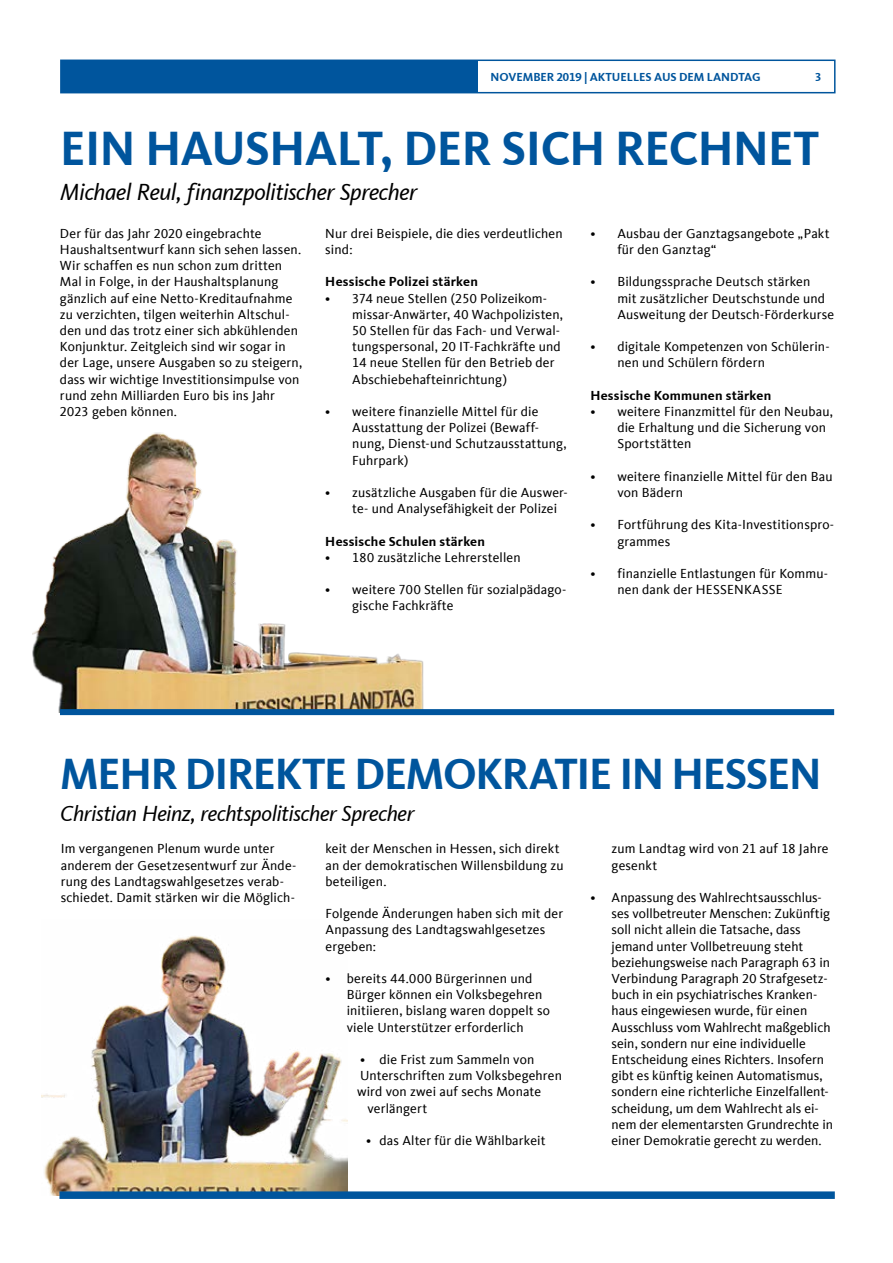
<style>
.page{position:relative;width:893px;height:1263px;background:#fff}
.page>*{position:absolute;margin:0;border:0;box-sizing:border-box;transform-origin:0 0}
.t1{font:700 49.5px "CDU Kievit Tab";letter-spacing:-.01em;color:#00559d}
.t2{font:700 45px "CDU Kievit Tab";letter-spacing:-.03em;color:#00559d}
.t3{font:italic 24px "CDU Kievit Tab";letter-spacing:-.02em;color:#000}
.t4{font:italic 22.5px "CDU Kievit Tab";letter-spacing:-.02em;color:#000}
.t5{font:13.5px/16.2px "CDU Kievit Tab";letter-spacing:.01em;color:#000}
.t6{font:700 13.5px "CDU Kievit Tab";letter-spacing:.015em;color:#000}
.t7{font:700 12px "CDU Kievit Tab";color:#00559d}
</style>
<div class="page">
<div style="left:60px;top:60px;width:775px;height:33px;border:2px solid #00559d"></div>
<div style="left:61px;top:60px;width:417px;height:32px;background:#00559d"></div>
<img style="left:33px;top:432px;width:391px;height:280px">
<div style="left:60px;top:709px;width:774px;height:6px;background:#00559d"></div>
<img style="left:41px;top:935px;width:307px;height:260px">
<div style="left:59px;top:1191px;width:776px;height:8px;background:#00559d"></div>
<p class="t7" style="left:490px;top:70px;width:272px">NOVEMBER 2019 | AKTUELLES AUS DEM LANDTAG</p>
<p class="t7" style="left:815px;top:70px;width:8px">3</p>
<h1 class="t1" style="left:60px;top:120px;width:761px">EIN HAUSHALT, DER SICH RECHNET</h1>
<h3 class="t3" style="left:60px;top:178px;width:359px">Michael Reul, finanzpolitischer Sprecher</h3>
<p class="t5" style="left:617px;top:225px;width:214px;text-indent:-27px">• Ausbau der Ganztagsangebote „Pakt für den Ganztag“</p>
<p class="t5" style="left:617px;top:274px;width:218px;text-indent:-27px">• Bildungssprache Deutsch stärken<br>mit zusätzlicher Deutschstunde und<br>Ausweitung der Deutsch-Förderkurse</p>
<p class="t5" style="left:617px;top:339px;width:214px;text-indent:-27px">• digitale Kompetenzen von Schülerin&shy;nen und Schülern fördern</p>
<p class="t6" style="left:590px;top:387px;width:182px">Hessische Kommunen stärken</p>
<p class="t5" style="left:617px;top:403px;width:217px;text-indent:-27px">• weitere Finanzmittel für den Neubau, die Erhaltung und die Sicherung von<br>Sportstätten</p>
<p class="t5" style="left:617px;top:468px;width:217px;text-indent:-27px">• weitere finanzielle Mittel für den Bau von Bädern</p>
<p class="t5" style="left:617px;top:517px;width:218px;text-indent:-27px">• Fortführung des Kita-Investitionspro&shy;grammes</p>
<p class="t5" style="left:617px;top:565px;width:212px;text-indent:-27px">• finanzielle Entlastungen für Kommu&shy;nen dank der HESSENKASSE</p>
<p class="t5" style="left:60px;top:225px;width:244px">Der für das Jahr 2020 eingebrachte Haushaltsentwurf kann sich sehen lassen.<br>Wir schaffen es nun schon zum dritten Mal in Folge, in der Haushaltsplanung gänzlich auf eine Netto-Kreditaufnahme zu verzichten, tilgen weiterhin Altschul&shy;den und das trotz einer sich abkühlenden Konjunktur. Zeitgleich sind wir sogar in der Lage, unsere Ausgaben so zu steigern, dass wir wichtige Investitionsimpulse von rund zehn Milliarden Euro bis ins Jahr 2023 geben können.</p>
<p class="t5" style="left:325px;top:225px;width:239px">Nur drei Beispiele, die dies verdeutlichen sind:</p>
<p class="t6" style="left:325px;top:274px;width:154px">Hessische Polizei stärken</p>
<p class="t5" style="left:352px;top:290px;width:212px;text-indent:-27px">• 374 neue Stellen (250 Polizeikom&shy;missar-Anwärter, 40 Wachpolizisten, 50 Stellen für das Fach- und Verwal&shy;tungspersonal, 20 IT-Fachkräfte und 14 neue Stellen für den Betrieb der Abschiebehafteinrichtung)</p>
<p class="t5" style="left:352px;top:403px;width:216px;text-indent:-27px">• weitere finanzielle Mittel für die<br>Ausstattung der Polizei (Bewaff&shy;nung, Dienst-und Schutzausstattung,<br>Fuhrpark)</p>
<p class="t5" style="left:352px;top:484px;width:217px;text-indent:-27px">• zusätzliche Ausgaben für die Auswer&shy;te- und Analysefähigkeit der Polizei</p>
<p class="t6" style="left:325px;top:533px;width:161px">Hessische Schulen stärken</p>
<p class="t5" style="left:325px;top:549px;width:197px">• 180 zusätzliche Lehrerstellen</p>
<p class="t5" style="left:352px;top:582px;width:215px;text-indent:-27px">• weitere 700 Stellen für sozialpädago&shy;gische Fachkräfte</p>
<h2 class="t2" style="left:60px;top:748px;width:763px">MEHR DIREKTE DEMOKRATIE IN HESSEN</h2>
<h3 class="t4" style="left:60px;top:800px;width:356px">Christian Heinz, rechtspolitischer Sprecher</h3>
<p class="t5" style="left:61px;top:841px;width:237px">Im vergangenen Plenum wurde unter anderem der Gesetzesentwurf zur Ände&shy;rung des Landtagswahlgesetzes verab&shy;schiedet. Damit stärken wir die Möglich-</p>
<p class="t5" style="left:612px;top:841px;width:218px">zum Landtag wird von 21 auf 18 Jahre gesenkt</p>
<p class="t5" style="left:325px;top:841px;width:240px">keit der Menschen in Hessen, sich direkt an der demokratischen Willensbildung zu beteiligen.</p>
<p class="t5" style="left:325px;top:906px;width:239px">Folgende Änderungen haben sich mit der<br>Anpassung des Landtagswahlgesetzes ergeben:</p>
<p class="t5" style="left:347px;top:970px;width:205px;text-indent:-21px">• bereits 44.000 Bürgerinnen und Bürger können ein Volksbegehren initiieren, bislang waren doppelt so viele Unterstützer erforderlich</p>
<p class="t5" style="left:360px;top:1051px;width:176px">• die Frist zum Sammeln von</p>
<p class="t5" style="left:360px;top:1068px;width:203px">Unterschriften zum Volksbegehren</p>
<p class="t5" style="left:357px;top:1084px;width:186px">wird von zwei auf sechs Monate</p>
<p class="t5" style="left:368px;top:1100px;width:61px">verlängert</p>
<p class="t5" style="left:366px;top:1132px;width:181px">• das Alter für die Wählbarkeit</p>
<p class="t5" style="left:612px;top:889px;width:223px;text-indent:-21px">• Anpassung des Wahlrechtsausschlus&shy;ses vollbetreuter Menschen: Zukünftig soll nicht allein die Tatsache, dass jemand unter Vollbetreuung steht beziehungsweise nach Paragraph 63 in Verbindung Paragraph 20 Strafgesetz&shy;buch in ein psychiatrisches Kranken&shy;haus eingewiesen wurde, für einen Ausschluss vom Wahlrecht maßgeblich sein, sondern nur eine individuelle Entscheidung eines Richters. Insofern gibt es künftig keinen Automatismus, sondern eine richterliche Einzelfallent&shy;scheidung, um dem Wahlrecht als ei&shy;nem der elementarsten Grundrechte in einer Demokratie gerecht zu werden.</p>
</div>
